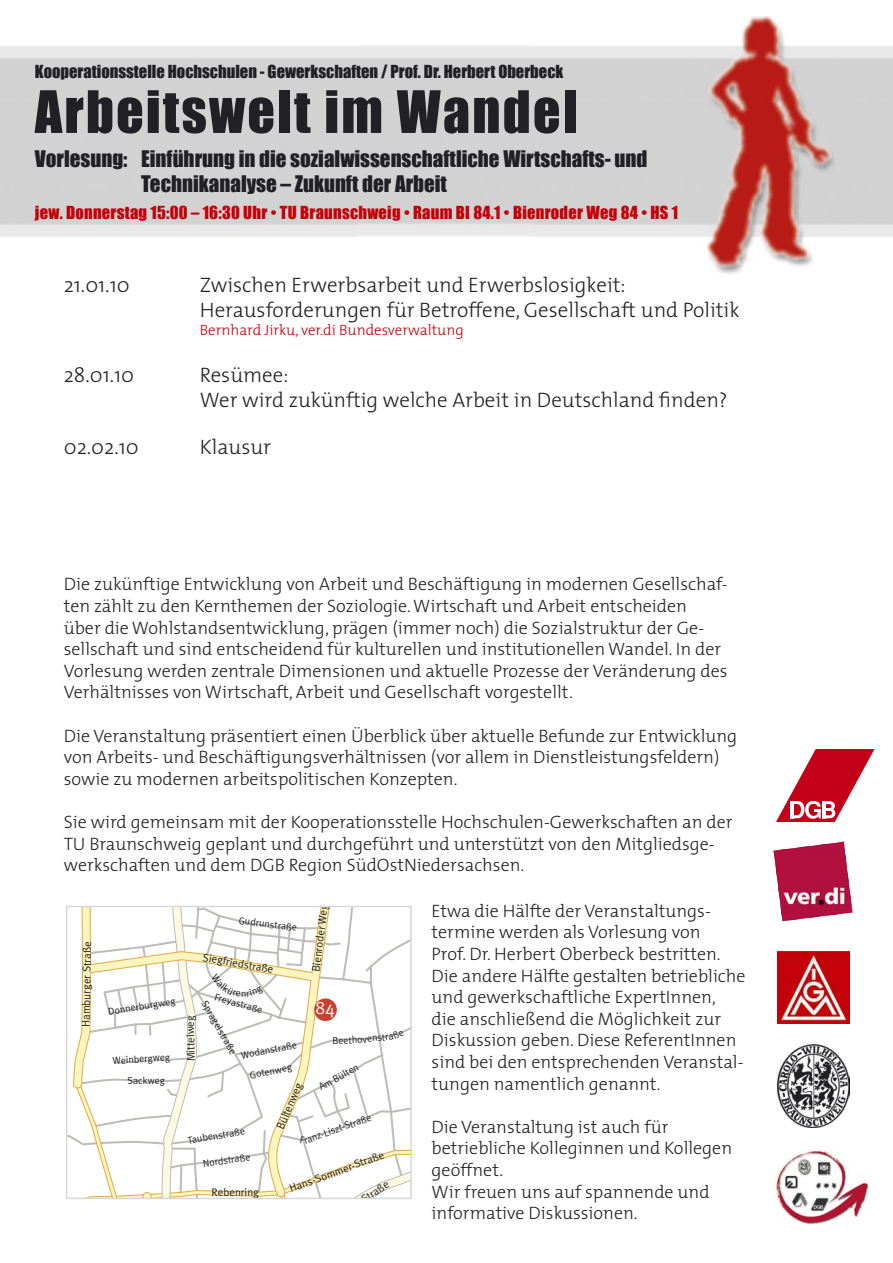
<style>
.page{position:relative;width:893px;height:1263px;background:#fff}
.page>*{position:absolute;margin:0;border:0;box-sizing:border-box;transform-origin:0 0}
.t1{font:54px "Impact";letter-spacing:.04em;color:#212125}
.t2{font:300 21px/25.2px "The Mix";color:#212125}
.t3{font:21px/25.2px "Impact";color:#212125}
.t4{font:18.15px "Meta Plus Normal";color:#fff}
.t5{font:300 18px/21.6px "The Mix";color:#212125}
.t6{font:16.5px "Impact";letter-spacing:.015em;color:#c40009}
.t7{font:16.5px "Impact";color:#212125}
.t8{font:300 15px "The Mix";color:#c40009}
.t9{font:11.1px "Meta Plus Normal";color:#212125}
.t10{font:10.05px/21.1px "Meta Plus Normal";color:#212125;text-align:center}
</style>
<div class="page">
<svg style="left:354px;top:940px;width:55px;height:141px"></svg>
<svg style="left:73px;top:909px;width:281px;height:172px"></svg>
<div style="left:314px;top:998px;width:23px;height:23px;background:#c9402e;border-radius:50%"></div>
<div style="left:66px;top:906px;width:346px;height:293px;border:2px solid #d8d9db"></div>
<img style="left:777px;top:951px;width:73px;height:72px">
<img style="left:776px;top:1150px;width:93px;height:75px">
<img style="left:778px;top:1044px;width:71px;height:83px">
<svg style="left:777px;top:749px;width:97px;height:73px"></svg>
<img style="left:774px;top:841px;width:79px;height:81px">
<img style="left:535px;top:17px;width:358px;height:256px">
<svg style="left:67px;top:1081px;width:344px;height:117px"></svg>
<svg style="left:211px;top:973px;width:53px;height:24px"></svg>
<svg style="left:333px;top:1030px;width:71px;height:14px"></svg>
<p class="t7" style="left:35px;top:58px;width:530px">Kooperationsstelle Hochschulen - Gewerkschaften / Prof. Dr. Herbert Oberbeck</p>
<h1 class="t1" style="left:35px;top:70px;width:544px">Arbeitswelt im Wandel</h1>
<p class="t3" style="left:141px;top:145px;width:508px;text-indent:-106px">Vorlesung: Einführung in die sozialwissenschaftliche Wirtschafts- und<br>Technikanalyse – Zukunft der Arbeit</p>
<p class="t6" style="left:35px;top:199px;width:645px">jew. Donnerstag 15:00 – 16:30 Uhr • TU Braunschweig • Raum BI 84.1 • Bienroder Weg 84 • HS 1</p>
<p class="t2" style="left:64px;top:271px;width:67px">21.01.10</p>
<p class="t2" style="left:200px;top:271px;width:541px">Zwischen Erwerbsarbeit und Erwerbslosigkeit:<br>Herausforderungen für Betroffene, Gesellschaft und Politik</p>
<p class="t8" style="left:200px;top:318px;width:265px">Bernhard Jirku, ver.di Bundesverwaltung</p>
<p class="t2" style="left:64px;top:361px;width:72px">28.01.10</p>
<p class="t2" style="left:200px;top:361px;width:529px">Resümee:<br>Wer wird zukünftig welche Arbeit in Deutschland finden?</p>
<p class="t2" style="left:64px;top:433px;width:76px">02.02.10</p>
<p class="t2" style="left:200px;top:433px;width:73px">Klausur</p>
<p class="t5" style="left:64px;top:573px;width:665px">Die zukünftige Entwicklung von Arbeit und Beschäftigung in modernen Gesellschaf&shy;ten zählt zu den Kernthemen der Soziologie. Wirtschaft und Arbeit entscheiden über die Wohlstandsentwicklung, prägen (immer noch) die Sozialstruktur der Ge&shy;sellschaft und sind entscheidend für kulturellen und institutionellen Wandel. In der Vorlesung werden zentrale Dimensionen und aktuelle Prozesse der Veränderung des Verhältnisses von Wirtschaft, Arbeit und Gesellschaft vorgestellt.</p>
<p class="t5" style="left:64px;top:724px;width:675px">Die Veranstaltung präsentiert einen Überblick über aktuelle Befunde zur Entwicklung von Arbeits- und Beschäftigungsverhältnissen (vor allem in Dienstleistungsfeldern) sowie zu modernen arbeitspolitischen Konzepten.</p>
<p class="t5" style="left:64px;top:811px;width:670px">Sie wird gemeinsam mit der Kooperationsstelle Hochschulen-Gewerkschaften an der<br>TU Braunschweig geplant und durchgeführt und unterstützt von den Mitgliedsge&shy;werkschaften und dem DGB Region SüdOstNiedersachsen.</p>
<p class="t9" style="left:79px;top:1027px;width:87px;rotate:-89deg">Hamburger Straße</p>
<p class="t10" style="left:107px;top:1001px;width:69px;rotate:-9deg">Donnerburgweg</p>
<p class="t10" style="left:112px;top:1050px;width:59px;rotate:-4deg">Weinbergweg</p>
<p class="t10" style="left:127px;top:1070px;width:39px;rotate:-1deg">Sackweg</p>
<p class="t10" style="left:240px;top:910px;width:60px;rotate:7deg">Gudrunstraße</p>
<p class="t9" style="left:204px;top:951px;width:73px;rotate:10deg">Siegfriedstraße</p>
<p class="t9" style="left:309px;top:971px;width:70px;rotate:-83deg">Bienroder Weg</p>
<p class="t10" style="left:218px;top:986px;width:51px;rotate:16deg">Freyastraße</p>
<p class="t10" style="left:239px;top:1045px;width:58px;rotate:-11deg">Wodanstraße<br>Gotenweg</p>
<p class="t10" style="left:214px;top:996px;width:61px;rotate:60deg">Spragelstraße</p>
<p class="t4" style="left:316px;top:997px;width:21px">84</p>
<p class="t9" style="left:184px;top:1062px;width:48px;rotate:-91deg">Mittelweg</p>
<p class="t10" style="left:314px;top:1078px;width:45px;rotate:-29deg">Am Bülten</p>
<p class="t10" style="left:301px;top:1130px;width:72px;rotate:-19deg">ranz-Liszt-Straße</p>
<p class="t9" style="left:274px;top:1126px;width:51px;rotate:-67deg">Bültenweg</p>
<p class="t10" style="left:186px;top:1130px;width:59px;rotate:-10deg">Taubenstraße</p>
<p class="t10" style="left:201px;top:1153px;width:49px;rotate:-8deg">Nordstraße</p>
<p class="t9" style="left:212px;top:1185px;width:49px">Rebenring</p>
<p class="t9" style="left:288px;top:1182px;width:101px;rotate:-20deg">Hans-Sommer-Straße</p>
<p class="t5" style="left:432px;top:899px;width:315px">Etwa die Hälfte der Veranstaltungs&shy;termine werden als Vorlesung von<br>Prof. Dr. Herbert Oberbeck bestritten.<br>Die andere Hälfte gestalten betriebliche und gewerkschaftliche ExpertInnen,<br>die anschließend die Möglichkeit zur Diskussion geben. Diese ReferentInnen sind bei den entsprechenden Veranstal&shy;tungen namentlich genannt.</p>
<p class="t5" style="left:432px;top:1115px;width:302px">Die Veranstaltung ist auch für betriebliche Kolleginnen und Kollegen geöffnet.<br>Wir freuen uns auf spannende und informative Diskussionen.</p>
</div>
